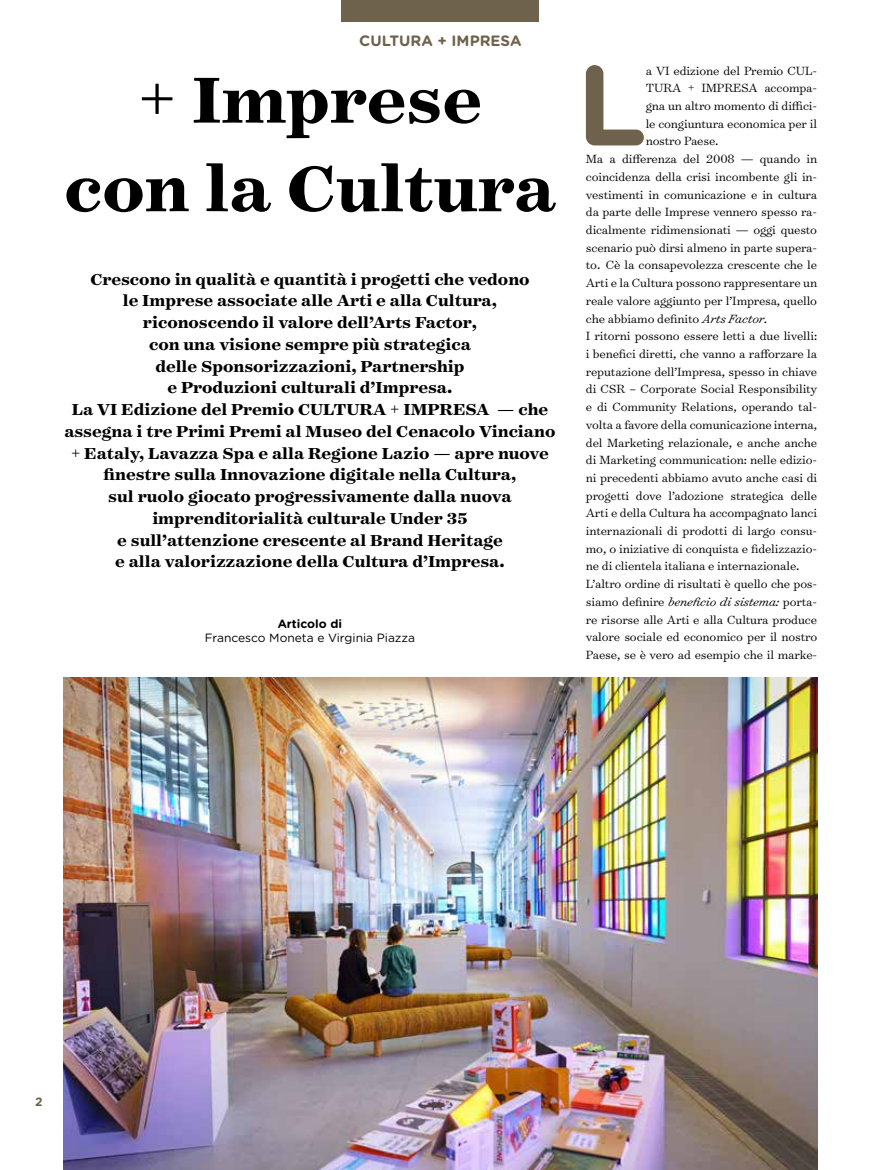
<style>
.page{position:relative;width:881px;height:1170px;background:#fff}
.page>*{position:absolute;margin:0;border:0;box-sizing:border-box;transform-origin:0 0}
.t1{font:700 113.85px "Gotham Rounded";color:#6f624d}
.t2{font:700 73.5px/88.5px "Surveyor Text";color:#000;text-align:center}
.t3{font:700 18px/21.8px "Surveyor Text";color:#000;text-align:center}
.t4{font:700 15px "Gotham Rounded";color:#6f624d}
.t5{font:300 13.5px "Surveyor Text";letter-spacing:-.01em;color:#000}
.t6{font:12px "Gotham Rounded";color:#000}
.t7{font:700 12px "Gotham Rounded";color:#000}
.t8{font:700 12px "Gotham Rounded";color:#6f624d}
.s1{font-style:italic}
</style>
<div class="page">
<div style="left:341px;top:0;width:198px;height:21px;background:#6f624d"></div>
<img style="left:64px;top:677px;width:752px;height:492px">
<p class="t4" style="left:359px;top:30px;width:164px">CULTURA + IMPRESA</p>
<h2 class="t2" style="left:64px;top:55px;width:492px">+ Imprese<br>con la Cultura</h2>
<p class="t3" style="left:64px;top:268px;width:492px">Crescono in qualità e quantità i progetti che vedono<br>le Imprese associate alle Arti e alla Cultura, riconoscendo il valore dell’Arts Factor,<br>con una visione sempre più strategica<br>delle Sponsorizzazioni, Partnership<br>e Produzioni culturali d’Impresa.<br>La VI Edizione del Premio CULTURA + IMPRESA — che assegna i tre Primi Premi al Museo del Cenacolo Vinciano + Eataly, Lavazza Spa e alla Regione Lazio — apre nuove finestre sulla Innovazione digitale nella Cultura,<br>sul ruolo giocato progressivamente dalla nuova imprenditorialità culturale Under 35<br>e sull’attenzione crescente al Brand Heritage<br>e alla valorizzazione della Cultura d’Impresa.</p>
<p class="t7" style="left:278px;top:615px;width:66px">Articolo di</p>
<p class="t6" style="left:204px;top:630px;width:212px">Francesco Moneta e Virginia Piazza</p>
<h1 class="t1" style="left:576px;top:22px;width:72px">L</h1>
<p class="t5" style="left:645px;top:62px;width:173px">a VI edizione del Premio CUL-</p>
<p class="t5" style="left:645px;top:80px;width:173px">TURA + IMPRESA accompa-</p>
<p class="t5" style="left:645px;top:97px;width:173px">gna un altro momento di diffici-</p>
<p class="t5" style="left:645px;top:115px;width:173px">le congiuntura economica per il</p>
<p class="t5" style="left:645px;top:133px;width:74px">nostro Paese.</p>
<p class="t5" style="left:585px;top:151px;width:233px">Ma a differenza del 2008 — quando in</p>
<p class="t5" style="left:585px;top:168px;width:233px">coincidenza della crisi incombente gli in-</p>
<p class="t5" style="left:585px;top:186px;width:233px">vestimenti in comunicazione e in cultura</p>
<p class="t5" style="left:585px;top:204px;width:232px">da parte delle Imprese vennero spesso ra-</p>
<p class="t5" style="left:585px;top:221px;width:233px">dicalmente ridimensionati — oggi questo</p>
<p class="t5" style="left:585px;top:239px;width:232px">scenario può dirsi almeno in parte supera-</p>
<p class="t5" style="left:585px;top:257px;width:232px">to. Cè la consapevolezza crescente che le</p>
<p class="t5" style="left:585px;top:274px;width:233px">Arti e la Cultura possono rappresentare un</p>
<p class="t5" style="left:585px;top:292px;width:233px">reale valore aggiunto per l’Impresa, quello</p>
<p class="t5" style="left:585px;top:310px;width:183px">che abbiamo definito <span class="s1">Arts Factor.</span></p>
<p class="t5" style="left:585px;top:328px;width:233px">I ritorni possono essere letti a due livelli:</p>
<p class="t5" style="left:585px;top:345px;width:233px">i benefici diretti, che vanno a rafforzare la</p>
<p class="t5" style="left:585px;top:363px;width:233px">reputazione dell’Impresa, spesso in chiave</p>
<p class="t5" style="left:585px;top:381px;width:233px">di CSR – Corporate Social Responsibility</p>
<p class="t5" style="left:585px;top:398px;width:233px">e di Community Relations, operando tal-</p>
<p class="t5" style="left:585px;top:416px;width:232px">volta a favore della comunicazione interna,</p>
<p class="t5" style="left:585px;top:434px;width:233px">del Marketing relazionale, e anche anche</p>
<p class="t5" style="left:585px;top:451px;width:233px">di Marketing communication: nelle edizio-</p>
<p class="t5" style="left:585px;top:469px;width:233px">ni precedenti abbiamo avuto anche casi di</p>
<p class="t5" style="left:585px;top:487px;width:233px">progetti dove l’adozione strategica delle</p>
<p class="t5" style="left:585px;top:505px;width:233px">Arti e della Cultura ha accompagnato lanci</p>
<p class="t5" style="left:585px;top:522px;width:233px">internazionali di prodotti di largo consu-</p>
<p class="t5" style="left:585px;top:540px;width:233px">mo, o iniziative di conquista e fidelizzazio-</p>
<p class="t5" style="left:585px;top:558px;width:215px">ne di clientela italiana e internazionale.</p>
<p class="t5" style="left:585px;top:575px;width:233px">L’altro ordine di risultati è quello che pos-</p>
<p class="t5" style="left:585px;top:593px;width:233px">siamo definire <span class="s1">beneficio di sistema:</span> porta-</p>
<p class="t5" style="left:585px;top:611px;width:232px">re risorse alle Arti e alla Cultura produce</p>
<p class="t5" style="left:585px;top:628px;width:233px">valore sociale ed economico per il nostro</p>
<p class="t5" style="left:585px;top:646px;width:232px">Paese, se è vero ad esempio che il marke-</p>
<p class="t8" style="left:35px;top:1092px;width:9px">2</p>
</div>
